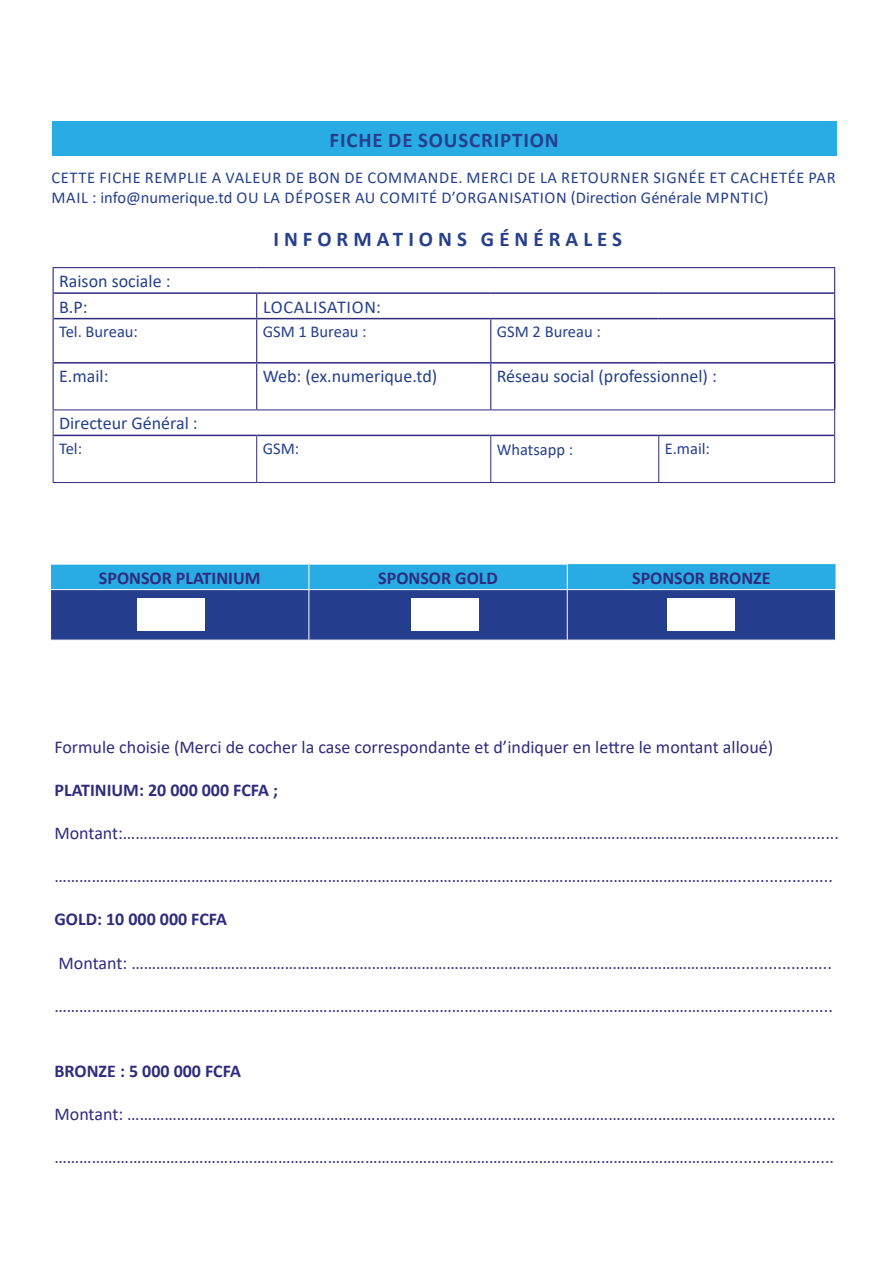
<style>
.page{position:relative;width:893px;height:1263px;background:#fff}
.page>*{position:absolute;margin:0;border:0;box-sizing:border-box;transform-origin:0 0}
.t1{font:700 21px "Calibri";letter-spacing:.23em;color:#253f8e}
.t2{font:700 21px "Calibri";letter-spacing:.04em;color:#253f8e}
.t3{font:18px "Calibri";color:#2f2c7f}
.t4{font:700 18px "Calibri";color:#2f2c7f}
.t5{font:18px "Calibri";color:#253f8e}
.t6{font:18px "Calibri";letter-spacing:.04em;color:#253f8e}
.t7{font:16.5px/19.8px "Calibri";letter-spacing:.04em;color:#253f8e}
.t8{font:16.5px "Calibri";color:#253f8e}
</style>
<div class="page">
<hr style="left:53px;top:267px;width:204px;height:1px;background:#2f2c7f">
<hr style="left:257px;top:267px;width:234px;height:1px;background:#2f2c7f">
<hr style="left:491px;top:267px;width:168px;height:1px;background:#2f2c7f">
<hr style="left:659px;top:267px;width:176px;height:1px;background:#2f2c7f">
<svg style="left:53px;top:268px;width:1px;height:51px"></svg>
<svg style="left:256px;top:294px;width:1px;height:24px"></svg>
<svg style="left:834px;top:268px;width:1px;height:50px"></svg>
<hr style="left:53px;top:319px;width:1px;height:44px;background:#2f2c7f">
<hr style="left:256px;top:319px;width:1px;height:43px;background:#2f2c7f">
<hr style="left:490px;top:319px;width:1px;height:43px;background:#2f2c7f">
<hr style="left:53px;top:363px;width:1px;height:46px;background:#2f2c7f">
<hr style="left:256px;top:364px;width:1px;height:45px;background:#2f2c7f">
<hr style="left:490px;top:364px;width:1px;height:45px;background:#2f2c7f">
<hr style="left:54px;top:292px;width:203px;height:2px;background:#2f2c7f">
<hr style="left:257px;top:292px;width:234px;height:2px;background:#2f2c7f">
<hr style="left:491px;top:292px;width:168px;height:2px;background:#2f2c7f">
<hr style="left:659px;top:292px;width:175px;height:2px;background:#2f2c7f">
<hr style="left:54px;top:318px;width:203px;height:1px;background:#2f2c7f">
<hr style="left:257px;top:318px;width:234px;height:1px;background:#2f2c7f">
<hr style="left:491px;top:318px;width:168px;height:1px;background:#2f2c7f">
<hr style="left:659px;top:318px;width:176px;height:1px;background:#2f2c7f">
<hr style="left:834px;top:319px;width:1px;height:43px;background:#2f2c7f">
<hr style="left:54px;top:362px;width:203px;height:2px;background:#2f2c7f">
<hr style="left:257px;top:362px;width:234px;height:2px;background:#2f2c7f">
<hr style="left:491px;top:362px;width:168px;height:2px;background:#2f2c7f">
<hr style="left:659px;top:362px;width:176px;height:2px;background:#2f2c7f">
<hr style="left:834px;top:364px;width:1px;height:45px;background:#2f2c7f">
<hr style="left:54px;top:435px;width:203px;height:1px;background:#2f2c7f">
<hr style="left:257px;top:435px;width:234px;height:1px;background:#2f2c7f">
<hr style="left:491px;top:435px;width:168px;height:1px;background:#2f2c7f">
<hr style="left:659px;top:435px;width:175px;height:1px;background:#2f2c7f">
<hr style="left:53px;top:409px;width:204px;height:1px;background:#2f2c7f">
<svg style="left:53px;top:410px;width:1px;height:25px"></svg>
<hr style="left:257px;top:409px;width:234px;height:1px;background:#2f2c7f">
<hr style="left:491px;top:409px;width:168px;height:1px;background:#2f2c7f">
<hr style="left:659px;top:409px;width:176px;height:1px;background:#2f2c7f">
<svg style="left:834px;top:410px;width:1px;height:25px"></svg>
<hr style="left:53px;top:435px;width:1px;height:47px;background:#2f2c7f">
<hr style="left:256px;top:436px;width:1px;height:46px;background:#2f2c7f">
<hr style="left:490px;top:436px;width:1px;height:46px;background:#2f2c7f">
<hr style="left:658px;top:436px;width:1px;height:46px;background:#2f2c7f">
<hr style="left:834px;top:435px;width:1px;height:47px;background:#2f2c7f">
<hr style="left:53px;top:482px;width:204px;height:1px;background:#2f2c7f">
<hr style="left:257px;top:482px;width:234px;height:1px;background:#2f2c7f">
<hr style="left:491px;top:482px;width:168px;height:1px;background:#2f2c7f">
<hr style="left:659px;top:482px;width:176px;height:1px;background:#2f2c7f">
<div style="left:52px;top:121px;width:784px;height:34px;background:#29abe3"></div>
<svg style="left:50px;top:564px;width:785px;height:76px;background:#2a6aaf"></svg>
<hr style="left:50px;top:589px;width:259px;height:1px;background:#fff">
<hr style="left:50px;top:590px;width:1px;height:50px;background:#fff">
<hr style="left:309px;top:589px;width:258px;height:1px;background:#fff">
<hr style="left:309px;top:590px;width:1px;height:50px;background:#fff">
<hr style="left:567px;top:589px;width:269px;height:1px;background:#fff">
<hr style="left:567px;top:590px;width:1px;height:50px;background:#fff">
<div style="left:137px;top:598px;width:67px;height:33px;background:#fff"></div>
<div style="left:411px;top:598px;width:67px;height:33px;background:#fff"></div>
<div style="left:667px;top:598px;width:68px;height:33px;background:#fff"></div>
<p class="t2" style="left:330px;top:126px;width:231px">FICHE DE SOUSCRIPTION</p>
<p class="t7" style="left:51px;top:168px;width:786px">CETTE FICHE REMPLIE A VALEUR DE BON DE COMMANDE. MERCI DE LA RETOURNER SIGNÉE ET CACHETÉE PAR<br>MAIL : info@numerique.td OU LA DÉPOSER AU COMITÉ D’ORGANISATION (Direction Générale MPNTIC)</p>
<p class="t1" style="left:273px;top:225px;width:350px">INFORMATIONS GÉNÉRALES</p>
<p class="t5" style="left:59px;top:269px;width:113px">Raison sociale :</p>
<p class="t5" style="left:59px;top:294px;width:30px">B.P:</p>
<p class="t6" style="left:263px;top:294px;width:120px">LOCALISATION:</p>
<p class="t8" style="left:59px;top:320px;width:80px">Tel. Bureau:</p>
<p class="t8" style="left:263px;top:320px;width:106px">GSM 1 Bureau :</p>
<p class="t8" style="left:497px;top:320px;width:106px">GSM 2 Bureau :</p>
<p class="t5" style="left:59px;top:364px;width:51px">E.mail:</p>
<p class="t5" style="left:263px;top:364px;width:176px">Web: (ex.numerique.td)</p>
<p class="t5" style="left:497px;top:364px;width:222px">Réseau social (professionnel) :</p>
<p class="t5" style="left:59px;top:411px;width:140px">Directeur Général :</p>
<p class="t7" style="left:59px;top:438px;width:24px">Tel:</p>
<p class="t7" style="left:263px;top:438px;width:38px">GSM:</p>
<p class="t8" style="left:497px;top:438px;width:78px">Whatsapp :</p>
<p class="t7" style="left:665px;top:438px;width:47px">E.mail:</p>
<p class="t4" style="left:99px;top:565px;width:163px">SPONSOR PLATINIUM</p>
<p class="t4" style="left:378px;top:565px;width:121px">SPONSOR GOLD</p>
<p class="t4" style="left:632px;top:565px;width:140px">SPONSOR BRONZE</p>
<p class="t3" style="left:54px;top:734px;width:720px">Formule choisie (Merci de cocher la case correspondante et d’indiquer en lettre le montant alloué)</p>
<p class="t4" style="left:54px;top:777px;width:225px">PLATINIUM: 20 000 000 FCFA ;</p>
<p class="t3" style="left:54px;top:820px;width:786px">Montant:……………………………………………………………………………………..……………………………………………......................</p>
<p class="t3" style="left:54px;top:864px;width:780px">………………………………………………………………………………………………………………………………………………….....................</p>
<p class="t4" style="left:54px;top:907px;width:174px">GOLD: 10 000 000 FCFA</p>
<p class="t3" style="left:59px;top:950px;width:775px">Montant: …………….………………………………………………………………………………….……………………………….....................</p>
<p class="t3" style="left:54px;top:993px;width:780px">………………………………………………………………………………………………………………………………………………….....................</p>
<p class="t4" style="left:54px;top:1058px;width:188px">BRONZE : 5 000 000 FCFA</p>
<p class="t3" style="left:54px;top:1101px;width:783px">Montant: ………………………………………………………………………………………..…………………………………………....................</p>
<p class="t3" style="left:54px;top:1144px;width:781px">………………………………………………………………………………………………………………………………………………........................</p>
</div>
